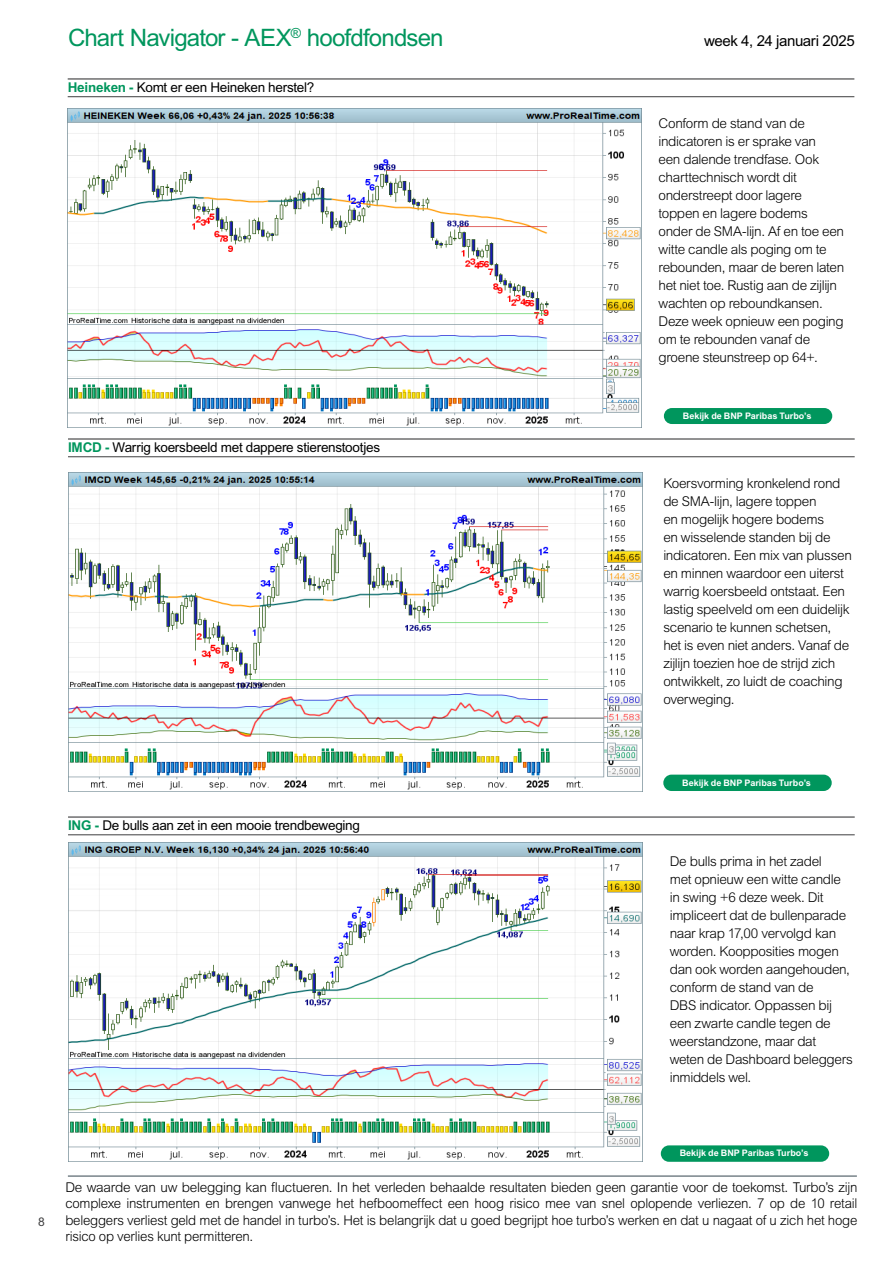
<style>
.page{position:relative;width:893px;height:1263px;background:#fff}
.page>*{position:absolute;margin:0;border:0;box-sizing:border-box;transform-origin:0 0}
.Heading_Table_Double{font:24px "Arial MT Std";letter-spacing:-.035em;color:#00965d}
.Heading_Table_Double-2{font:15px "Arial MT Std";letter-spacing:-.025em;color:#000}
.Body{font:300 13.5px/18px "Arial MT Std";letter-spacing:-.025em;color:#000}
.t1{font:13.5px "Arial MT Std";letter-spacing:-.02em;color:#000}
.t2{font:12px "Arial MT Std";color:#3e3e3f}
.t3{font:700 9px "Arial MT Std";color:#fff}
.s1{font-weight:700;color:#00965d}
</style>
<div class="page">
<hr style="left:68px;top:1175px;width:789px;height:2px;background:#78848a">
<hr style="left:68px;top:816px;width:787px;height:2px;background:#3e3e3f">
<hr style="left:68px;top:834px;width:787px;height:1px;background:#3e3e3f">
<img style="left:68px;top:843px;width:574px;height:319px">
<div style="left:661px;top:1145px;width:168px;height:17px;background:#00965d;border-radius:8px"></div>
<img style="left:68px;top:108px;width:574px;height:319px">
<div style="left:664px;top:408px;width:168px;height:16px;background:#00965d;border-radius:8px"></div>
<hr style="left:68px;top:78px;width:786px;height:2px;background:#3e3e3f">
<hr style="left:68px;top:96px;width:786px;height:1px;background:#3e3e3f">
<hr style="left:68px;top:438px;width:787px;height:2px;background:#3e3e3f">
<hr style="left:68px;top:456px;width:787px;height:1px;background:#3e3e3f">
<img style="left:68px;top:472px;width:574px;height:319px">
<div style="left:663px;top:775px;width:169px;height:16px;background:#00965d;border-radius:8px"></div>
<p class="Heading_Table_Double" style="left:68px;top:24px;width:377px">Chart Navigator - AEX<sup>®</sup> hoofdfondsen</p>
<p class="Heading_Table_Double-2" style="left:704px;top:32px;width:152px">week 4, 24 januari 2025</p>
<p class="t1" style="left:68px;top:80px;width:248px"><span class="s1">Heineken -</span> Komt er een Heineken herstel?</p>
<p class="t1" style="left:68px;top:440px;width:314px"><span class="s1">IMCD -</span> Warrig koersbeeld met dappere stierenstootjes</p>
<p class="Body" style="left:658px;top:115px;width:187px">Conform de stand van de indicatoren is er sprake van<br>een dalende trendfase. Ook charttechnisch wordt dit onderstreept door lagere toppen en lagere bodems onder de SMA-lijn. Af en toe een witte candle als poging om te rebounden, maar de beren laten het niet toe. Rustig aan de zijlijn wachten op reboundkansen.<br>Deze week opnieuw een poging om te rebounden vanaf de groene steunstreep op 64+.</p>
<p class="t3" style="left:683px;top:411px;width:130px">Bekijk de BNP Paribas Turbo’s</p>
<p class="Body" style="left:663px;top:475px;width:190px">Koersvorming kronkelend rond de SMA-lijn, lagere toppen<br>en mogelijk hogere bodems<br>en wisselende standen bij de indicatoren. Een mix van plussen en minnen waardoor een uiterst warrig koersbeeld ontstaat. Een lastig speelveld om een duidelijk scenario te kunnen schetsen, het is even niet anders. Vanaf de zijlijn toezien hoe de strijd zich ontwikkelt, zo luidt de coaching overweging.</p>
<p class="t1" style="left:68px;top:818px;width:293px"><span class="s1">ING -</span> De bulls aan zet in een mooie trendbeweging</p>
<p class="t3" style="left:682px;top:777px;width:130px">Bekijk de BNP Paribas Turbo’s</p>
<p class="Body" style="left:670px;top:853px;width:185px">De bulls prima in het zadel<br>met opnieuw een witte candle in swing +6 deze week. Dit impliceert dat de bullenparade naar krap 17,00 vervolgd kan worden. Koopposities mogen dan ook worden aangehouden, conform de stand van de<br>DBS indicator. Oppassen bij een zwarte candle tegen de weerstandzone, maar dat weten de Dashboard beleggers inmiddels wel.</p>
<p class="t2" style="left:38px;top:1215px;width:8px">8</p>
<p class="t3" style="left:680px;top:1148px;width:130px">Bekijk de BNP Paribas Turbo’s</p>
<p class="Body" style="left:65px;top:1179px;width:794px;line-height:16.5px;text-align:justify">De waarde van uw belegging kan fluctueren. In het verleden behaalde resultaten bieden geen garantie voor de toekomst. Turbo’s zijn complexe instrumenten en brengen vanwege het hefboomeffect een hoog risico mee van snel oplopende verliezen. 7 op de 10 retail beleggers verliest geld met de handel in turbo’s. Het is belangrijk dat u goed begrijpt hoe turbo’s werken en dat u nagaat of u zich het hoge risico op verlies kunt permitteren.</p>
</div>
